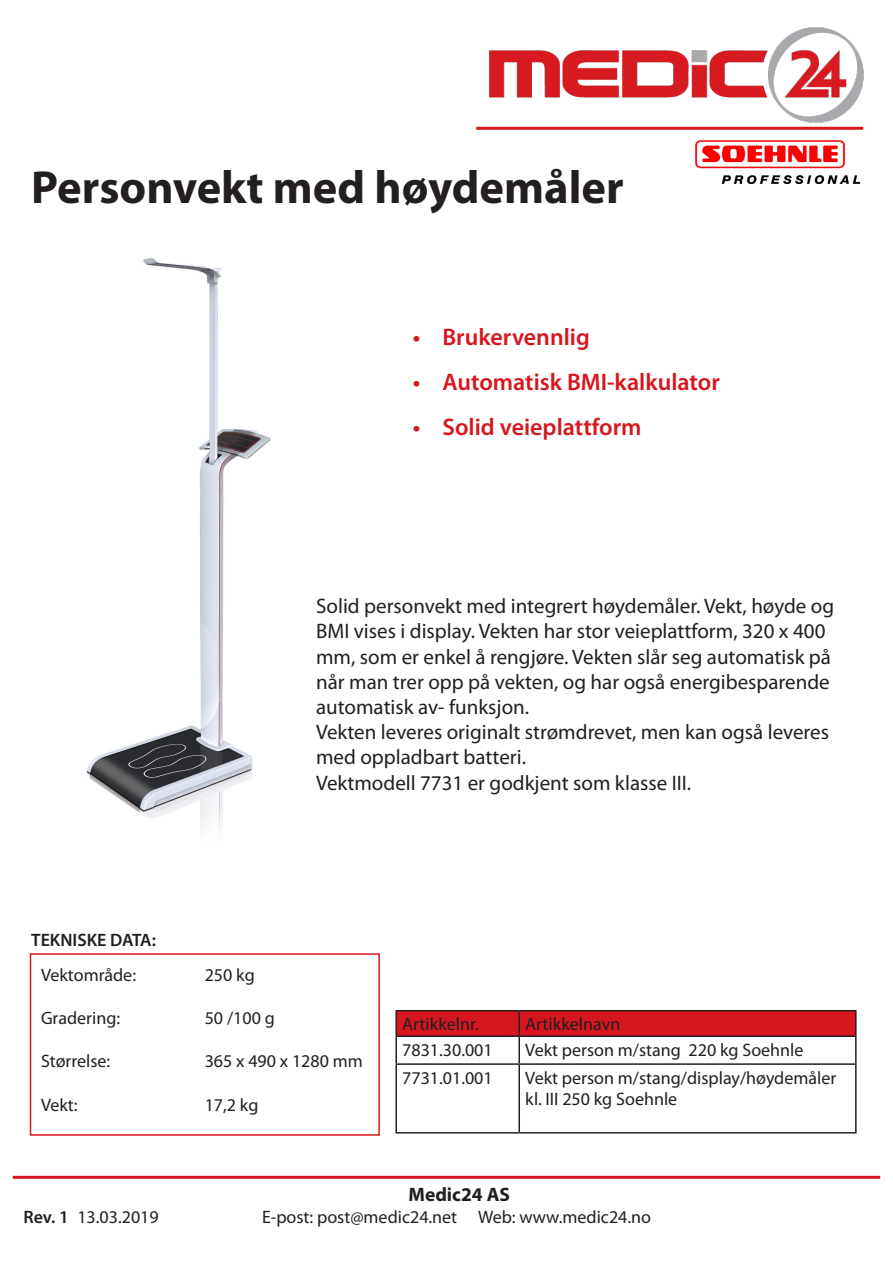
<style>
.page{position:relative;width:893px;height:1263px;background:#fff}
.page>*{position:absolute;margin:0;border:0;box-sizing:border-box;transform-origin:0 0}
.t1{font:700 46.5px "Myriad Pro";color:#231f20}
.t2{font:600 24px "Myriad Pro";color:#d7171f}
.t3{font:21px/25.2px "Myriad Pro";color:#231f20}
.t4{font:700 19.5px "Myriad Pro";color:#231f20}
.t5{font:18px/21.6px "Myriad Pro";color:#231f20}
.t6{font:600 18px "Myriad Pro";color:#231f20}
.s1{font-weight:600}
</style>
<div class="page">
<img style="left:489px;top:27px;width:374px;height:96px">
<hr style="left:476px;top:127px;width:387px;height:3px;background:#d7171f">
<hr style="left:13px;top:1176px;width:867px;height:3px;background:#d7171f">
<img style="left:695px;top:140px;width:164px;height:44px">
<img style="left:86px;top:257px;width:185px;height:576px">
<div style="left:397px;top:1011px;width:458px;height:24px;background:#d7171f"></div>
<hr style="left:395px;top:1010px;width:124px;height:1px;background:#231f20">
<hr style="left:395px;top:1011px;width:2px;height:24px;background:#231f20">
<hr style="left:519px;top:1010px;width:338px;height:1px;background:#231f20">
<hr style="left:518px;top:1011px;width:2px;height:24px;background:#231f20">
<hr style="left:855px;top:1011px;width:2px;height:24px;background:#231f20">
<hr style="left:395px;top:1035px;width:124px;height:2px;background:#231f20">
<hr style="left:395px;top:1037px;width:2px;height:26px;background:#231f20">
<hr style="left:519px;top:1035px;width:338px;height:2px;background:#231f20">
<hr style="left:518px;top:1037px;width:2px;height:26px;background:#231f20">
<hr style="left:855px;top:1037px;width:2px;height:26px;background:#231f20">
<hr style="left:395px;top:1063px;width:124px;height:2px;background:#231f20">
<hr style="left:395px;top:1065px;width:2px;height:67px;background:#231f20">
<hr style="left:519px;top:1063px;width:338px;height:2px;background:#231f20">
<hr style="left:518px;top:1065px;width:2px;height:67px;background:#231f20">
<hr style="left:855px;top:1065px;width:2px;height:67px;background:#231f20">
<hr style="left:395px;top:1132px;width:124px;height:1px;background:#231f20">
<hr style="left:519px;top:1132px;width:338px;height:1px;background:#231f20">
<div style="left:30px;top:953px;width:350px;height:183px;background:#fff;border:2px solid #d7171f"></div>
<p class="t1" style="left:31px;top:157px;width:594px">Personvekt med høydemåler</p>
<p class="t2" style="left:413px;top:322px;width:179px">• Brukervennlig</p>
<p class="t2" style="left:413px;top:367px;width:309px">• Automatisk BMI-kalkulator</p>
<p class="t2" style="left:413px;top:412px;width:230px">• Solid veieplattform</p>
<p class="t3" style="left:316px;top:593px;width:520px">Solid personvekt med integrert høydemåler. Vekt, høyde og BMI vises i display. Vekten har stor veieplattform, 320 x 400 mm, som er enkel å rengjøre. Vekten slår seg automatisk på når man trer opp på vekten, og har også energibesparende automatisk av- funksjon.</p>
<p class="t3" style="left:316px;top:719px;width:514px">Vekten leveres originalt strømdrevet, men kan også leveres med oppladbart batteri.</p>
<p class="t3" style="left:316px;top:770px;width:377px">Vektmodell 7731 er godkjent som klasse III.</p>
<p class="t6" style="left:31px;top:929px;width:126px">TEKNISKE DATA:</p>
<p class="t5" style="left:41px;top:964px;width:97px">Vektområde:</p>
<p class="t5" style="left:41px;top:1007px;width:81px">Gradering:</p>
<p class="t5" style="left:41px;top:1050px;width:71px">Størrelse:</p>
<p class="t5" style="left:41px;top:1093px;width:38px">Vekt:</p>
<p class="t5" style="left:205px;top:964px;width:52px">250 kg</p>
<p class="t5" style="left:205px;top:1007px;width:72px">50 /100 g</p>
<p class="t5" style="left:205px;top:1050px;width:160px">365 x 490 x 1280 mm</p>
<p class="t5" style="left:205px;top:1093px;width:55px">17,2 kg</p>
<p class="t5" style="left:402px;top:1013px;width:78px">Artikkelnr.</p>
<p class="t5" style="left:525px;top:1013px;width:97px">Artikkelnavn</p>
<p class="t5" style="left:402px;top:1038px;width:92px">7831.30.001</p>
<p class="t5" style="left:525px;top:1038px;width:280px">Vekt person m/stang 220 kg Soehnle</p>
<p class="t5" style="left:402px;top:1066px;width:92px">7731.01.001</p>
<p class="t5" style="left:525px;top:1066px;width:313px">Vekt person m/stang/display/høydemåler kl. III 250 kg Soehnle</p>
<p class="t4" style="left:408px;top:1182px;width:103px">Medic24 AS</p>
<p class="t5" style="left:23px;top:1206px;width:137px"><span class="s1">Rev. 1</span> 13.03.2019</p>
<p class="t5" style="left:262px;top:1206px;width:391px">E-post: post@medic24.net Web: www.medic24.no</p>
</div>
